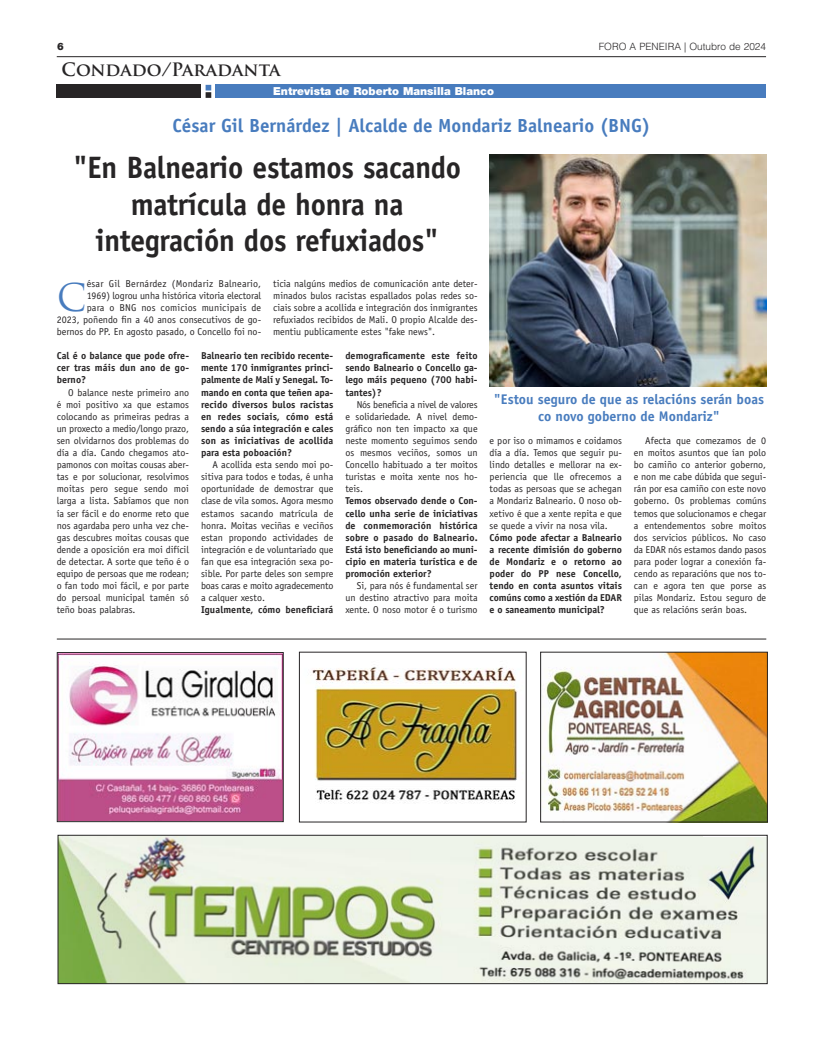
<style>
.page{position:relative;width:823px;height:1049px;background:#fff}
.page>*{position:absolute;margin:0;border:0;box-sizing:border-box;transform-origin:0 0}
.t1{font:37.2px "Trajan Pro";color:#487cbe}
.t2{font:700 31px/36.2px "Officina Sans Std";letter-spacing:-.01em;color:#272526;text-align:center;scale:.95 1}
.t3{font:700 19px "Officina Sans Std";color:#487cbe}
.t4{font:700 18px "Trajan Pro";color:#272526}
.t5{font:700 14px/16.8px "Officina Sans Std";color:#487cbe;text-align:center}
.t6{font:900 11px "Helvetica Neue LT";color:#fff}
.t7{font:10px/12.1px "Officina Sans Std";color:#272526;text-align:justify}
.t8{font:700 10px/12.1px "Officina Sans Std";color:#272526;text-align:justify}
.t9{font:300 10px "Helvetica LT Std";color:#272526}
.t10{font:900 10px "Helvetica Neue LT";color:#272526}
</style>
<div class="page">
<hr style="left:57px;top:56px;width:708px;height:1px;background:#272526">
<div style="left:57px;top:85px;width:144px;height:13px;background:#272526"></div>
<div style="left:215px;top:85px;width:550px;height:13px;background:#487cbe"></div>
<svg style="left:205px;top:85px;width:6px;height:13px"></svg>
<hr style="left:57px;top:638px;width:708px;height:1px;background:#272526">
<img style="left:59px;top:654px;width:222px;height:166px">
<div style="left:57px;top:652px;width:226px;height:170px;border:1px solid #272526"></div>
<img style="left:542px;top:654px;width:223px;height:166px">
<div style="left:540px;top:652px;width:227px;height:170px;border:1px solid #272526"></div>
<img style="left:312px;top:667px;width:205px;height:137px">
<img style="left:489px;top:154px;width:276px;height:233px">
<img style="left:60px;top:837px;width:704px;height:145px">
<div style="left:58px;top:835px;width:708px;height:149px;border:1px solid #272526"></div>
<p class="t10" style="left:57px;top:42px;width:8px">6</p>
<p class="t9" style="left:598px;top:41px;width:169px">FORO A PENEIRA | Outubro de 2024</p>
<p class="t4" style="left:62px;top:59px;width:220px">Condado/Paradanta</p>
<p class="t6" style="left:273px;top:87px;width:222px">Entrevista de Roberto Mansilla Blanco</p>
<p class="t3" style="left:172px;top:118px;width:479px">César Gil Bernárdez | Alcalde de Mondariz Balneario (BNG)</p>
<p class="t2" style="left:73px;top:152px;width:409px">"En Balneario estamos sacando matrícula de honra na integración dos refuxiados"</p>
<p class="t7" style="left:57px;top:278px;width:206px;text-align:right">ésar Gil Bernárdez (Mondariz Balneario,<br>1969) logrou unha histórica vitoria electoral<br>para o BNG nos comicios municipais de<br>2023, poñendo fin a 40 anos consecutivos de go&shy;bernos do PP. En agosto pasado, o Concello foi no-</p>
<p class="t7" style="left:273px;top:278px;width:206px">ticia nalgúns medios de comunicación ante deter&shy;minados bulos racistas espallados polas redes so&shy;ciais sobre a acollida e integración dos inmigrantes refuxiados recibidos de Mali. O propio Alcalde des&shy;mentiu publicamente estes "fake news".</p>
<p class="t1" style="left:57px;top:276px;width:31px">C</p>
<p class="t8" style="left:57px;top:351px;width:134px">Cal é o balance que pode ofre&shy;cer tras máis dun ano de go&shy;berno?</p>
<p class="t7" style="left:57px;top:387px;width:134px;text-indent:11px">O balance neste primeiro ano é moi positivo xa que estamos colocando as primeiras pedras a un proxecto a medio/longo prazo, sen olvidarnos dos problemas do día a día. Cando chegamos ato&shy;pamonos con moitas cousas aber&shy;tas e por solucionar, resolvimos moitas pero segue sendo moi larga a lista. Sabíamos que non ía ser fácil e do enorme reto que nos agardaba pero unha vez che&shy;gas descubres moitas cousas que dende a oposición era moi difícil de detectar. A sorte que teño é o equipo de persoas que me rodean; o fan todo moi fácil, e por parte do persoal municipal tamén só teño boas palabras.</p>
<p class="t8" style="left:201px;top:351px;width:134px">Balneario ten recibido recente&shy;mente 170 inmigrantes princi&shy;palmente de Malí y Senegal. To&shy;mando en conta que teñen apa&shy;recido diversos bulos racistas en redes sociais, cómo está sendo a súa integración e cales son as iniciativas de acollida para esta poboación?</p>
<p class="t7" style="left:201px;top:459px;width:134px;text-indent:11px">A acollida esta sendo moi po&shy;sitiva para todos e todas, é unha oportunidade de demostrar que clase de vila somos. Agora mesmo estamos sacando matrícula de honra. Moitas veciñas e veciños estan propondo actividades de integración e de voluntariado que fan que esa integración sexa po&shy;sible. Por parte deles son sempre boas caras e moito agradecemento a calquer xesto.</p>
<p class="t8" style="left:201px;top:605px;width:134px">Igualmente, cómo beneficiará</p>
<p class="t8" style="left:345px;top:351px;width:134px">demograficamente este feito sendo Balneario o Concello ga&shy;lego máis pequeno (700 habi&shy;tantes)?</p>
<p class="t7" style="left:345px;top:399px;width:134px;text-indent:11px">Nós beneficia a nivel de valores e solidariedade. A nivel demo&shy;gráfico non ten impacto xa que neste momento seguimos sendo os mesmos veciños, somos un Concello habituado a ter moitos turistas e moita xente nos ho&shy;teis.</p>
<p class="t8" style="left:345px;top:496px;width:134px">Temos observado dende o Con&shy;cello unha serie de iniciativas de conmemoración histórica sobre o pasado do Balneario.<br>Está isto beneficiando ao muni&shy;cipio en materia turística e de promoción exterior?</p>
<p class="t7" style="left:345px;top:580px;width:134px;text-indent:11px">Si, para nós é fundamental ser un destino atractivo para moita xente. O noso motor é o turismo</p>
<p class="t5" style="left:493px;top:392px;width:271px">"Estou seguro de que as relacións serán boas co novo goberno de Mondariz"</p>
<p class="t7" style="left:489px;top:435px;width:134px">e por iso o mimamos e coidamos día a día. Temos que seguir pu&shy;lindo detalles e mellorar na ex&shy;periencia que lle ofrecemos a todas as persoas que se achegan a Mondariz Balneario. O noso ob&shy;xetivo é que a xente repita e que se quede a vivir na nosa vila.</p>
<p class="t8" style="left:489px;top:532px;width:134px">Cómo pode afectar a Balneario a recente dimisión do goberno de Mondariz e o retorno ao poder do PP nese Concello, tendo en conta asuntos vitais comúns como a xestión da EDAR e o saneamento municipal?</p>
<p class="t7" style="left:633px;top:435px;width:134px;text-indent:11px">Afecta que comezamos de 0 en moitos asuntos que ían polo bo camiño co anterior goberno, e non me cabe dúbida que segui&shy;rán por esa camiño con este novo goberno. Os problemas comúns temos que solucionamos e chegar a entendementos sobre moitos dos servicios públicos. No caso da EDAR nós estamos dando pasos para poder lograr a conexión fa&shy;cendo as reparacións que nos to&shy;can e agora ten que porse as pilas Mondariz. Estou seguro de que as relacións serán boas.</p>
</div>
